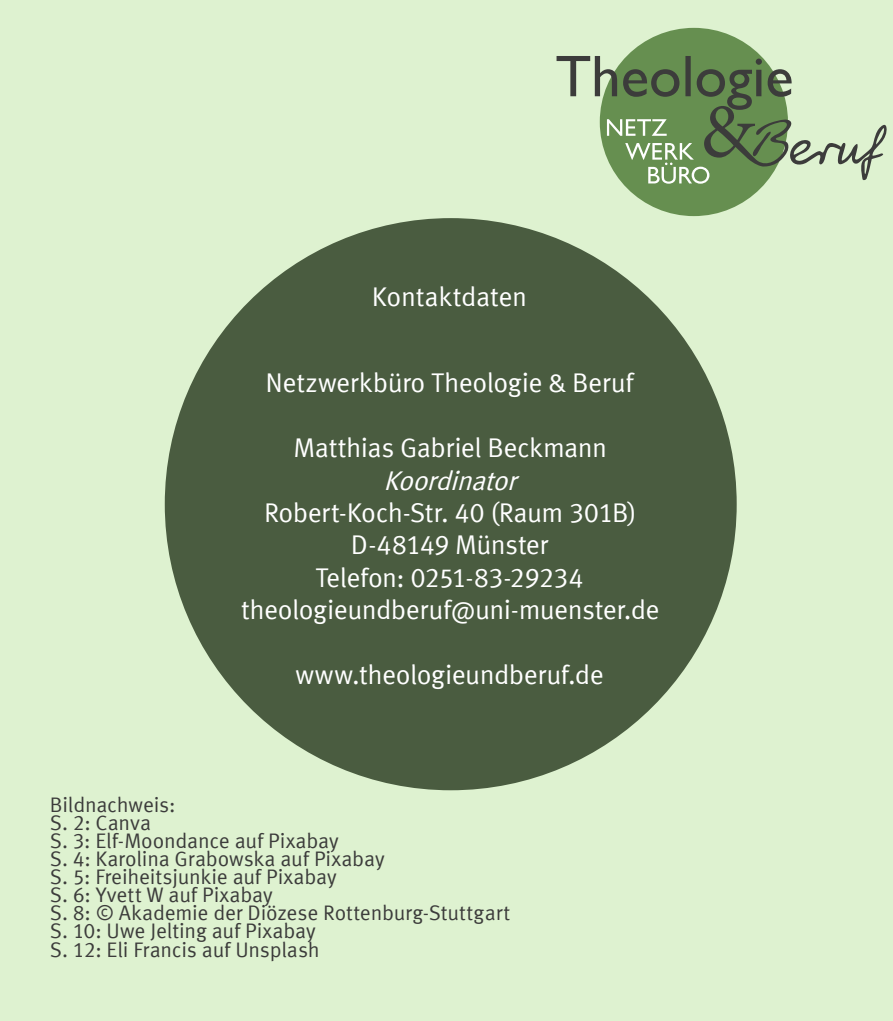
<style>
.page{position:relative;width:893px;height:1021px;background:#fff}
.page>*{position:absolute;margin:0;border:0;box-sizing:border-box;transform-origin:0 0}
.t1{font:27px/32.4px "Meta Offc Pro Norm";letter-spacing:-.02em;color:#fff;text-align:center}
.t2{font:italic 27px "Meta Offc Pro Norm";color:#fff}
.t3{font:21px/18px "Meta Offc Pro Norm";letter-spacing:-.01em;color:#3c3c3b}
</style>
<div class="page">
<div style="left:0;top:0;width:893px;height:1020px;background:#def2d0"></div>
<div style="left:168px;top:221px;width:566px;height:566px;background:#4a5c40;border-radius:50%"></div>
<div style="left:600px;top:28px;width:188px;height:188px;background:#668f50;border-radius:50%"></div>
<svg style="left:557px;top:56px;width:330px;height:128px"></svg>
<p class="t1" style="left:372px;top:278px;width:157px">Kontaktdaten</p>
<p class="t1" style="left:266px;top:365px;width:369px">Netzwerkbüro Theologie &amp; Beruf</p>
<p class="t1" style="left:293px;top:430px;width:315px">Matthias Gabriel Beckmann</p>
<p class="t2" style="left:384px;top:460px;width:143px">Koordinator</p>
<p class="t1" style="left:241px;top:494px;width:420px">Robert-Koch-Str. 40 (Raum 301B)<br>D-48149 Münster<br>Telefon: 0251-83-29234 theologieundberuf@uni-muenster.de</p>
<p class="t1" style="left:295px;top:656px;width:310px">www.theologieundberuf.de</p>
<p class="t3" style="left:50px;top:794px;width:462px">Bildnachweis:<br>S. 2: Canva<br>S. 3: Elf-Moondance auf Pixabay<br>S. 4: Karolina Grabowska auf Pixabay<br>S. 5: Freiheitsjunkie auf Pixabay<br>S. 6: Yvett W auf Pixabay<br>S. 8: © Akademie der Diözese Rottenburg-Stuttgart<br>S. 10: Uwe Jelting auf Pixabay<br>S. 12: Eli Francis auf Unsplash</p>
</div>
